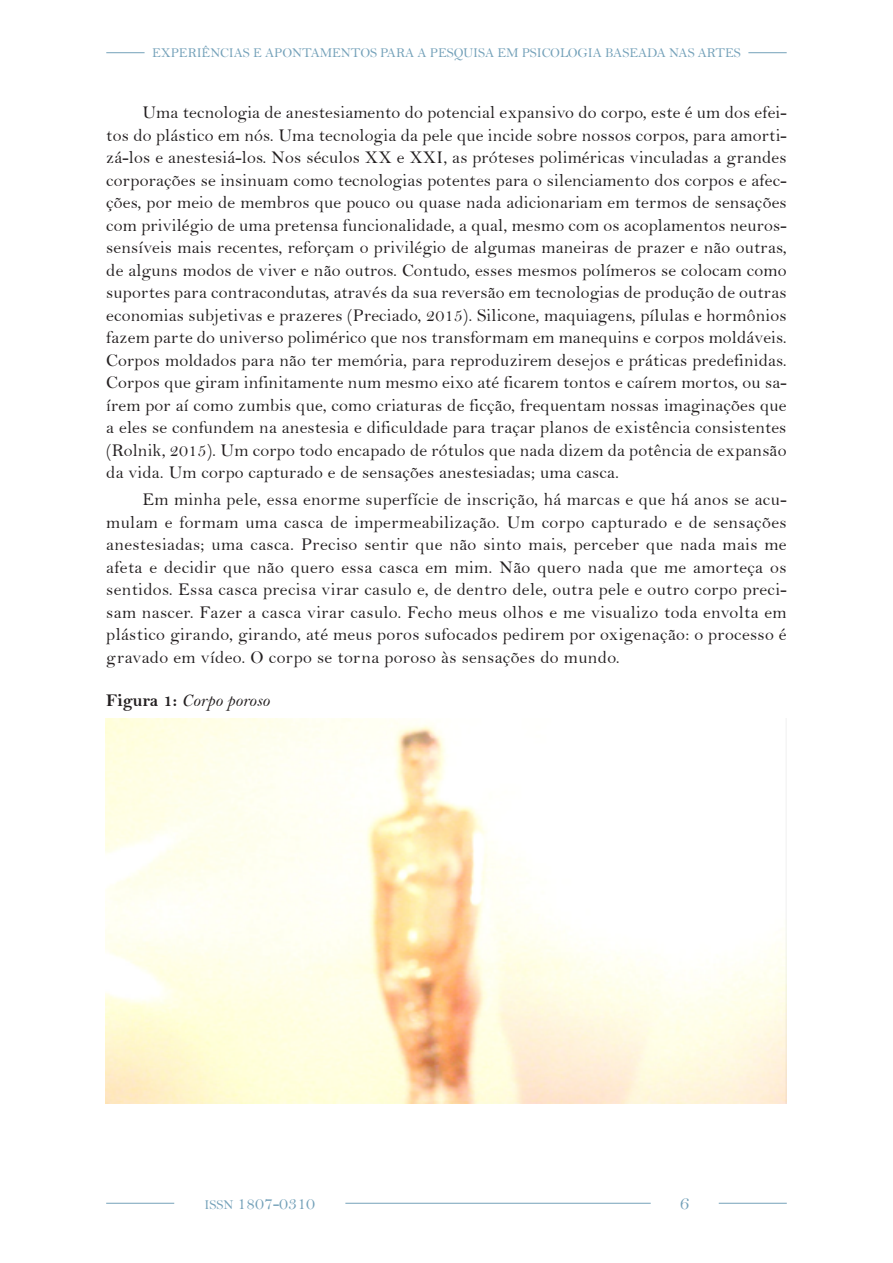
<style>
.page{position:relative;width:893px;height:1263px;background:#fff}
.page>*{position:absolute;margin:0;border:0;box-sizing:border-box;transform-origin:0 0}
.t1{font:19.5px "Bell";color:#74a1b9}
.Texto{font:18px/22.5px "Bell";letter-spacing:.015em;color:#231f20;text-align:justify}
.Título_figura_tabela{font:18px "Bell MT Italic";color:#231f20}
.t2{font:18px "Bell";color:#74a1b9}
.t3{font:13.5px "Bell";letter-spacing:-.01em;color:#74a1b9}
.s1{font-family:"Bell MT Bold"}
.s2{font-size:13.5px}
</style>
<div class="page">
<hr style="left:106px;top:52px;width:39px;height:1px;background:#74a1b9">
<hr style="left:748px;top:52px;width:39px;height:1px;background:#74a1b9">
<hr style="left:345px;top:1203px;width:306px;height:1px;background:#74a1b9">
<hr style="left:719px;top:1203px;width:68px;height:1px;background:#74a1b9">
<hr style="left:106px;top:1203px;width:68px;height:1px;background:#74a1b9">
<img style="left:105px;top:719px;width:682px;height:385px">
<p class="t3" style="left:152px;top:45px;width:590px">EXPERIÊNCIAS E APONTAMENTOS PARA A PESQUISA EM PSICOLOGIA BASEADA NAS ARTES</p>
<p class="Texto" style="left:106px;top:101px;width:682px;text-indent:36px">Uma tecnologia de anestesiamento do potencial expansivo do corpo, este é um dos efei&shy;tos do plástico em nós. Uma tecnologia da pele que incide sobre nossos corpos, para amorti&shy;zá-los e anestesiá-los. Nos séculos XX e XXI, as próteses poliméricas vinculadas a grandes corporações se insinuam como tecnologias potentes para o silenciamento dos corpos e afec&shy;ções, por meio de membros que pouco ou quase nada adicionariam em termos de sensações com privilégio de uma pretensa funcionalidade, a qual, mesmo com os acoplamentos neuros&shy;sensíveis mais recentes, reforçam o privilégio de algumas maneiras de prazer e não outras, de alguns modos de viver e não outros. Contudo, esses mesmos polímeros se colocam como suportes para contracondutas, através da sua reversão em tecnologias de produção de outras economias subjetivas e prazeres (Preciado, 2015). Silicone, maquiagens, pílulas e hormônios fazem parte do universo polimérico que nos transformam em manequins e corpos moldáveis.<br>Corpos moldados para não ter memória, para reproduzirem desejos e práticas predefinidas.<br>Corpos que giram infinitamente num mesmo eixo até ficarem tontos e caírem mortos, ou sa&shy;írem por aí como zumbis que, como criaturas de ficção, frequentam nossas imaginações que a eles se confundem na anestesia e dificuldade para traçar planos de existência consistentes (Rolnik, 2015). Um corpo todo encapado de rótulos que nada dizem da potência de expansão da vida. Um corpo capturado e de sensações anestesiadas; uma casca.</p>
<p class="Texto" style="left:106px;top:488px;width:682px;text-indent:36px">Em minha pele, essa enorme superfície de inscrição, há marcas e que há anos se acu&shy;mulam e formam uma casca de impermeabilização. Um corpo capturado e de sensações anestesiadas; uma casca. Preciso sentir que não sinto mais, perceber que nada mais me afeta e decidir que não quero essa casca em mim. Não quero nada que me amorteça os sentidos. Essa casca precisa virar casulo e, de dentro dele, outra pele e outro corpo preci&shy;sam nascer. Fazer a casca virar casulo. Fecho meus olhos e me visualizo toda envolta em plástico girando, girando, até meus poros sufocados pedirem por oxigenação: o processo é gravado em vídeo. O corpo se torna poroso às sensações do mundo.</p>
<p class="Título_figura_tabela" style="left:106px;top:689px;width:165px"><span class="s1">Figura 1:</span> Corpo poroso</p>
<p class="t2" style="left:204px;top:1193px;width:112px"><span class="s2">ISSN</span> 1807-0310</p>
<p class="t1" style="left:680px;top:1192px;width:11px">6</p>
</div>
